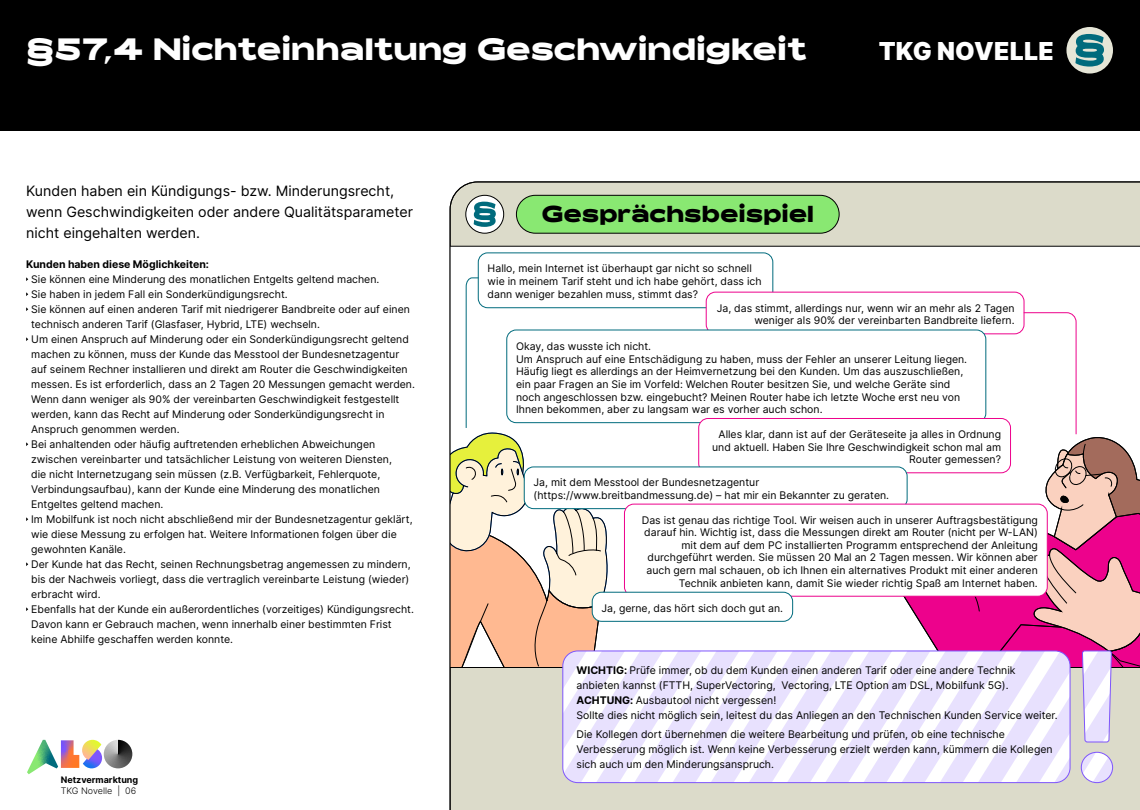
<style>
.page{position:relative;width:1140px;height:810px;background:#fff}
.page>*{position:absolute;margin:0;border:0;box-sizing:border-box;transform-origin:0 0}
.t1{font:700 30px "Rois";color:#fff}
.t2{font:900 24.75px "Inter";letter-spacing:.01em;color:#fff}
.t3{font:700 22.42px "Rois";color:#000}
.t4{font:14.25px/21px "Inter";color:#000}
.t5{font:10.5px/15px "Inter";color:#000}
.t6{font:700 10.5px "Inter";color:#000}
.t7{font:700 9px "Inter";color:#000}
.t8{font:300 9px "Inter";color:#000}
.s1{font-weight:700}
</style>
<div class="page">
<div style="left:0;top:0;width:1140px;height:130px;background:#000"></div>
<svg style="left:27px;top:740px;width:105px;height:34px"></svg>
<svg style="left:450px;top:182px;width:690px;height:628px"></svg>
<div style="left:1066px;top:27px;width:47px;height:47px;background:#e6e6d7;border-radius:50%"></div>
<svg style="left:1075px;top:34px;width:29px;height:33px"></svg>
<p class="t1" style="left:26px;top:32px;width:782px">§57,4 Nichteinhaltung Geschwindigkeit</p>
<p class="t2" style="left:879px;top:33px;width:177px">TKG NOVELLE</p>
<p class="t4" style="left:26px;top:180px;width:388px">Kunden haben ein Kündigungs- bzw. Minderungsrecht, wenn Geschwindigkeiten oder andere Qualitätsparameter nicht eingehalten werden.</p>
<p class="t6" style="left:26px;top:256px;width:184px">Kunden haben diese Möglichkeiten:</p>
<p class="t5" style="left:31px;top:271px;width:350px">Sie können eine Minderung des monatlichen Entgelts geltend machen.</p>
<p class="t5" style="left:31px;top:286px;width:258px">Sie haben in jedem Fall ein Sonderkündigungsrecht.</p>
<p class="t5" style="left:31px;top:301px;width:380px">Sie können auf einen anderen Tarif mit niedrigerer Bandbreite oder auf einen technisch anderen Tarif (Glasfaser, Hybrid, LTE) wechseln.</p>
<p class="t5" style="left:31px;top:331px;width:385px">Um einen Anspruch auf Minderung oder ein Sonderkündigungsrecht geltend machen zu können, muss der Kunde das Messtool der Bundesnetzagentur auf seinem Rechner installieren und direkt am Router die Geschwindigkeiten messen. Es ist erforderlich, dass an 2 Tagen 20 Messungen gemacht werden.<br>Wenn dann weniger als 90% der vereinbarten Geschwindigkeit festgestellt werden, kann das Recht auf Minderung oder Sonderkündigungsrecht in Anspruch genommen werden.</p>
<p class="t5" style="left:31px;top:436px;width:362px">Bei anhaltenden oder häufig auftretenden erheblichen Abweichungen zwischen vereinbarter und tatsächlicher Leistung von weiteren Diensten, die nicht Internetzugang sein müssen (z.B. Verfügbarkeit, Fehlerquote, Verbindungsaufbau), kann der Kunde eine Minderung des monatlichen Entgeltes geltend machen.</p>
<p class="t5" style="left:31px;top:511px;width:383px">Im Mobilfunk ist noch nicht abschließend mir der Bundesnetzagentur geklärt, wie diese Messung zu erfolgen hat. Weitere Informationen folgen über die gewohnten Kanäle.</p>
<p class="t5" style="left:31px;top:556px;width:381px;text-align:justify">Der Kunde hat das Recht, seinen Rechnungsbetrag angemessen zu mindern, bis der Nachweis vorliegt, dass die vertraglich vereinbarte Leistung (wieder) erbracht wird.</p>
<p class="t5" style="left:31px;top:601px;width:384px">Ebenfalls hat der Kunde ein außerordentliches (vorzeitiges) Kündigungsrecht.<br>Davon kann er Gebrauch machen, wenn innerhalb einer bestimmten Frist keine Abhilfe geschaffen werden konnte.</p>
<p class="t7" style="left:61px;top:773px;width:79px">Netzvermarktung</p>
<p class="t8" style="left:61px;top:784px;width:77px">TKG Novelle | 06</p>
<p class="t3" style="left:542px;top:201px;width:274px">Gesprächsbeispiel</p>
<p class="t5" style="left:488px;top:262px;width:275px;line-height:12.6px">Hallo, mein Internet ist überhaupt gar nicht so schnell wie in meinem Tarif steht und ich habe gehört, dass ich dann weniger bezahlen muss, stimmt das?</p>
<p class="t5" style="left:717px;top:301px;width:299px;line-height:12.6px;text-align:right">Ja, das stimmt, allerdings nur, wenn wir an mehr als 2 Tagen weniger als 90% der vereinbarten Bandbreite liefern.</p>
<p class="t5" style="left:516px;top:339px;width:137px">Okay, das wusste ich nicht.</p>
<p class="t5" style="left:516px;top:353px;width:453px;line-height:12.6px">Um Anspruch auf eine Entschädigung zu haben, muss der Fehler an unserer Leitung liegen.<br>Häufig liegt es allerdings an der Heimvernetzung bei den Kunden. Um das auszuschließen, ein paar Fragen an Sie im Vorfeld: Welchen Router besitzen Sie, und welche Geräte sind noch angeschlossen bzw. eingebucht? Meinen Router habe ich letzte Woche erst neu von Ihnen bekommen, aber zu langsam war es vorher auch schon.</p>
<p class="t5" style="left:712px;top:428px;width:291px;line-height:12.6px;text-align:right">Alles klar, dann ist auf der Geräteseite ja alles in Ordnung und aktuell. Haben Sie Ihre Geschwindigkeit schon mal am<br>Router gemessen?</p>
<p class="t5" style="left:534px;top:476px;width:357px;line-height:12.6px">Ja, mit dem Messtool der Bundesnetzagentur (https://www.breitbandmessung.de) – hat mir ein Bekannter zu geraten.</p>
<p class="t5" style="left:642px;top:513px;width:398px;line-height:12.6px;text-align:right">Das ist genau das richtige Tool. Wir weisen auch in unserer Auftragsbestätigung darauf hin. Wichtig ist, dass die Messungen direkt am Router (nicht per W-LAN) mit dem auf dem PC installierten Programm entsprechend der Anleitung durchgeführt werden. Sie müssen 20 Mal an 2 Tagen messen. Wir können aber auch gern mal schauen, ob ich Ihnen ein alternatives Produkt mit einer anderen Technik anbieten kann, damit Sie wieder richtig Spaß am Internet haben.</p>
<p class="t5" style="left:602px;top:600px;width:183px">Ja, gerne, das hört sich doch gut an.</p>
<p class="t5" style="left:577px;top:662px;width:440px"><span class="s1">WICHTIG:</span> Prüfe immer, ob du dem Kunden einen anderen Tarif oder eine andere Technik anbieten kannst (FTTH, SuperVectoring, Vectoring, LTE Option am DSL, Mobilfunk 5G).</p>
<p class="t5" style="left:577px;top:692px;width:201px"><span class="s1">ACHTUNG:</span> Ausbautool nicht vergessen!</p>
<p class="t5" style="left:577px;top:707px;width:483px">Sollte dies nicht möglich sein, leitest du das Anliegen an den Technischen Kunden Service weiter.</p>
<p class="t5" style="left:577px;top:727px;width:478px">Die Kollegen dort übernehmen die weitere Bearbeitung und prüfen, ob eine technische<br>Verbesserung möglich ist. Wenn keine Verbesserung erzielt werden kann, kümmern die Kollegen sich auch um den Minderungsanspruch.</p>
</div>
